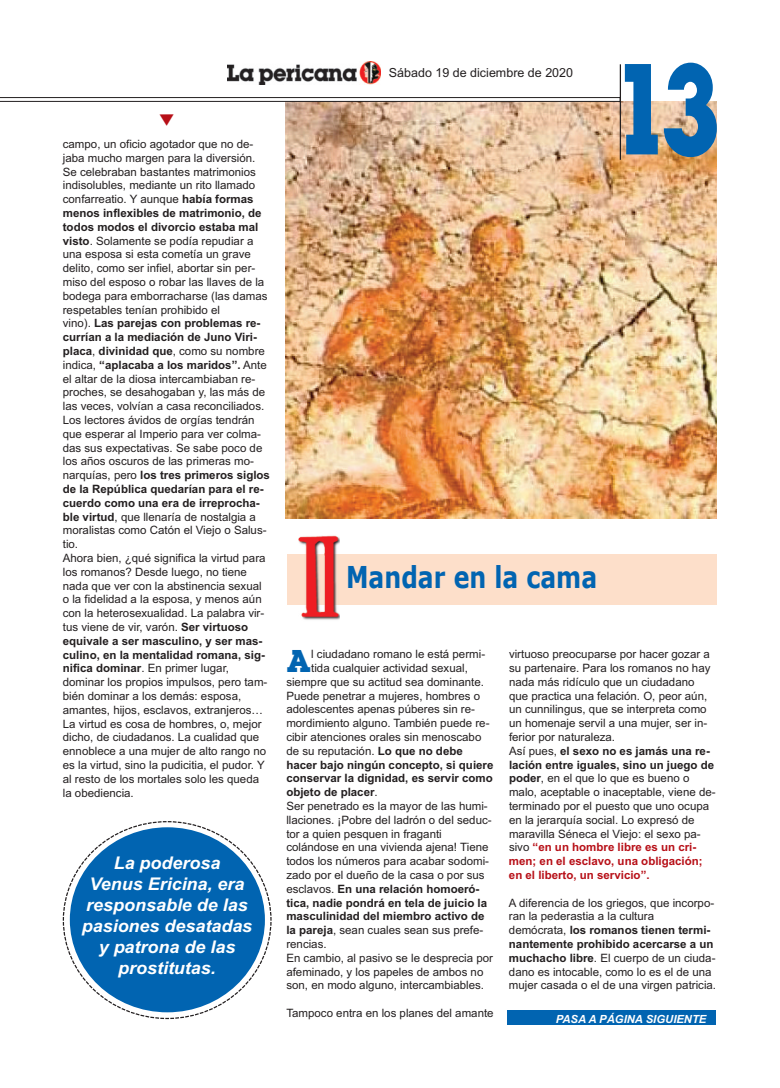
<style>
.page{position:relative;width:780px;height:1088px;background:#fff}
.page>*{position:absolute;margin:0;border:0;box-sizing:border-box;transform-origin:0 0}
.t1{font:700 113.38px "Lubalin";color:#0164b1;scale:.78 1}
.t2{font:700 30px "Verdana";color:#0164b1;scale:.79 1}
.t3{font:700 27.62px "Lubalin";color:#0164b1}
.t4{font:italic 700 17.5px/21px "Arial";color:#fff;text-align:center}
.t5{font:12.5px "Arial";color:#231f20}
.t6{font:11.5px/13.8px "Arial";color:#231f20}
.t7{font:700 11.5px "Arial";color:#231f20}
.t8{font:italic 700 11.25px "Arial";color:#fff}
.s1{font-weight:700}
.s2{font-weight:400}
.s3{font-weight:700;color:#b70f17}
</style>
<div class="page">
<img style="left:285px;top:102px;width:431px;height:416px">
<svg style="left:0;top:97px;width:619px;height:5px"></svg>
<hr style="left:619px;top:64px;width:2px;height:96px;background:#231f20">
<img style="left:227px;top:62px;width:153px;height:22px">
<div style="left:507px;top:1010px;width:209px;height:14px;background:#0164b1"></div>
<svg style="left:62px;top:821px;width:210px;height:199px"></svg>
<div style="left:70px;top:827px;width:195px;height:185px;background:#0164b1;border-radius:50%"></div>
<div style="left:287px;top:554px;width:430px;height:51px;background:#fddfca"></div>
<img style="left:299px;top:535px;width:41px;height:85px">
<p class="t6" style="left:63px;top:137px;width:209px">campo, un oficio agotador que no de&shy;jaba mucho margen para la diversión.<br>Se celebraban bastantes matrimonios indisolubles, mediante un rito llamado confarreatio. Y aunque <span class="s1">había formas menos inflexibles de matrimonio, de todos modos el divorcio estaba mal visto</span>. Solamente se podía repudiar a una esposa si esta cometía un grave delito, como ser infiel, abortar sin per&shy;miso del esposo o robar las llaves de la bodega para emborracharse (las damas respetables tenían prohibido el<br>vino). <span class="s1">Las parejas con problemas re&shy;currían a la mediación de Juno Viri&shy;placa</span>, <span class="s1">divinidad que</span>, como su nombre indica, <span class="s1">“aplacaba a los maridos”.</span> Ante el altar de la diosa intercambiaban re&shy;proches, se desahogaban y, las más de las veces, volvían a casa reconciliados.<br>Los lectores ávidos de orgías tendrán que esperar al Imperio para ver colma&shy;das sus expectativas. Se sabe poco de los años oscuros de las primeras mo&shy;narquías, pero <span class="s1">los tres primeros siglos de la República quedarían para el re&shy;cuerdo como una era de irreprocha&shy;ble virtud</span>, que llenaría de nostalgia a moralistas como Catón el Viejo o Salus&shy;tio.<br>Ahora bien, ¿qué significa la virtud para los romanos? Desde luego, no tiene nada que ver con la abstinencia sexual o la fidelidad a la esposa, y menos aún con la heterosexualidad. La palabra vir&shy;tus viene de vir, varón. <span class="s1">Ser virtuoso equivale a ser masculino, y ser mas&shy;culino, en la mentalidad romana, sig&shy;nifica dominar</span>. En primer lugar, dominar los propios impulsos, pero tam&shy;bién dominar a los demás: esposa, amantes, hijos, esclavos, extranjeros… La virtud es cosa de hombres, o, mejor dicho, de ciudadanos. La cualidad que ennoblece a una mujer de alto rango no es la virtud, sino la pudicitia, el pudor. Y al resto de los mortales solo les queda la obediencia.</p>
<h3 class="t4" style="left:82px;top:852px;width:172px">La poderosa<br>Venus Ericina, era responsable de las pasiones desatadas y patrona de las prostitutas.</h3>
<p class="t5" style="left:389px;top:65px;width:186px">Sábado 19 de diciembre de 2020</p>
<h1 class="t1" style="left:622px;top:49px;width:127px">13</h1>
<h2 class="t2" style="left:346px;top:558px;width:319px">Mandar en la cama</h2>
<h3 class="t3" style="left:286px;top:646px;width:26px">A</h3>
<p class="t6" style="left:311px;top:647px;width:175px">l ciudadano romano le está permi-</p>
<p class="t6" style="left:311px;top:661px;width:158px">tida cualquier actividad sexual,</p>
<p class="t6" style="left:286px;top:675px;width:199px">siempre que su actitud sea dominante.</p>
<p class="t6" style="left:286px;top:689px;width:195px">Puede penetrar a mujeres, hombres o</p>
<p class="t6" style="left:286px;top:702px;width:190px">adolescentes apenas púberes sin re-</p>
<p class="t6" style="left:286px;top:716px;width:205px">mordimiento alguno. También puede re-</p>
<p class="t6" style="left:286px;top:730px;width:196px">cibir atenciones orales sin menoscabo</p>
<p class="t6" style="left:286px;top:744px;width:178px">de su reputación. <span class="s1">Lo que no debe</span></p>
<p class="t7" style="left:286px;top:758px;width:209px">hacer bajo ningún concepto, si quiere</p>
<p class="t7" style="left:286px;top:772px;width:208px">conservar la dignidad, es servir como</p>
<p class="t7" style="left:286px;top:785px;width:93px">objeto de placer<span class="s2">.</span></p>
<p class="t6" style="left:286px;top:799px;width:203px">Ser penetrado es la mayor de las humi-</p>
<p class="t6" style="left:286px;top:813px;width:207px">llaciones. ¡Pobre del ladrón o del seduc-</p>
<p class="t6" style="left:286px;top:827px;width:157px">tor a quien pesquen in fraganti</p>
<p class="t6" style="left:286px;top:840px;width:204px">colándose en una vivienda ajena! Tiene</p>
<p class="t6" style="left:286px;top:854px;width:204px">todos los números para acabar sodomi-</p>
<p class="t6" style="left:286px;top:868px;width:200px">zado por el dueño de la casa o por sus</p>
<p class="t7" style="left:286px;top:882px;width:194px"><span class="s2">esclavos.</span> En una relación homoeró-</p>
<p class="t7" style="left:286px;top:896px;width:202px">tica, nadie pondrá en tela de juicio la</p>
<p class="t7" style="left:286px;top:910px;width:200px">masculinidad del miembro activo de</p>
<p class="t6" style="left:286px;top:923px;width:198px"><span class="s1">la pareja</span>, sean cuales sean sus prefe-</p>
<p class="t6" style="left:286px;top:937px;width:42px">rencias.</p>
<p class="t6" style="left:286px;top:951px;width:208px">En cambio, al pasivo se le desprecia por</p>
<p class="t6" style="left:286px;top:965px;width:198px">afeminado, y los papeles de ambos no</p>
<p class="t6" style="left:286px;top:978px;width:199px">son, en modo alguno, intercambiables.</p>
<p class="t6" style="left:286px;top:1006px;width:209px">Tampoco entra en los planes del amante</p>
<p class="t6" style="left:509px;top:647px;width:208px">virtuoso preocuparse por hacer gozar a su partenaire. Para los romanos no hay nada más ridículo que un ciudadano que practica una felación. O, peor aún, un cunnilingus, que se interpreta como un homenaje servil a una mujer, ser in&shy;ferior por naturaleza.<br>Así pues, <span class="s1">el sexo no es jamás una re&shy;lación entre iguales, sino un juego de poder</span>, en el que lo que es bueno o malo, aceptable o inaceptable, viene de&shy;terminado por el puesto que uno ocupa en la jerarquía social. Lo expresó de maravilla Séneca el Viejo: el sexo pa&shy;sivo <span class="s3">“en un hombre libre es un cri&shy;men; en el esclavo, una obligación; en el liberto, un servicio”.</span></p>
<p class="t6" style="left:509px;top:896px;width:209px">A diferencia de los griegos, que incorpo&shy;ran la pederastia a la cultura<br>demócrata, <span class="s1">los romanos tienen termi&shy;nantemente prohibido acercarse a un muchacho libre</span>. El cuerpo de un ciuda&shy;dano es intocable, como lo es el de una mujer casada o el de una virgen patricia.</p>
<p class="t8" style="left:555px;top:1012px;width:152px">PASA A PÁGINA SIGUIENTE</p>
</div>
